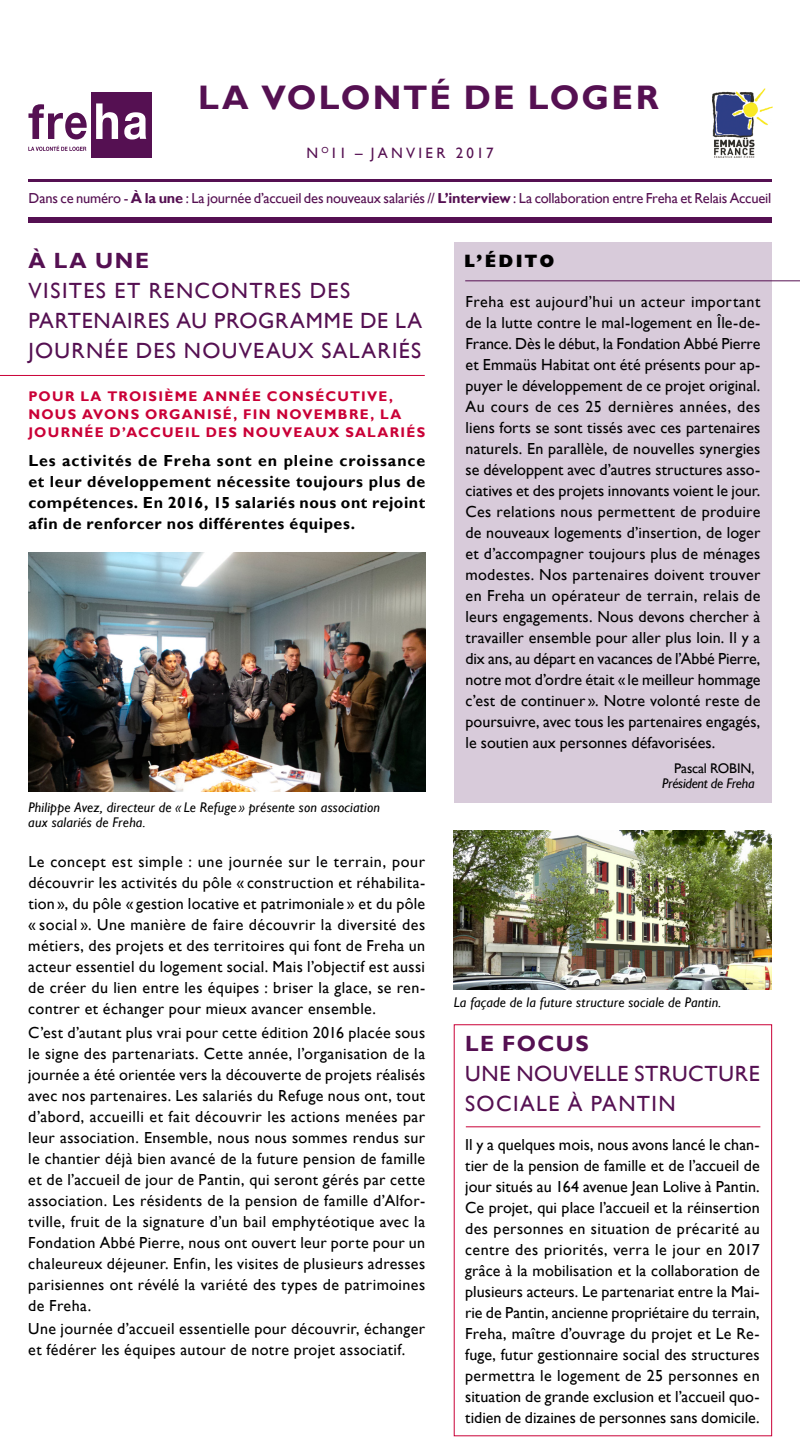
<style>
.page{position:relative;width:800px;height:1446px;background:#fff}
.page>*{position:absolute;margin:0;border:0;box-sizing:border-box;transform-origin:0 0}
.t1{font:700 34px "Gill Sans";letter-spacing:.06em;color:#551052}
.t2{font:22px/30px "Gill Sans";letter-spacing:.055em;color:#551052}
.t3{font:22px/30px "Gill Sans";letter-spacing:.035em;color:#551052}
.t4{font:700 22px "Gill Sans";letter-spacing:.07em;color:#551052}
.t5{font:800 18px "Gill Sans Std";letter-spacing:.115em;color:#000}
.t6{font:16px/21px "Gill Sans";letter-spacing:.02em;color:#000;text-align:justify}
.t7{font:700 16px/21px "Gill Sans";letter-spacing:.035em;color:#000;text-align:justify}
.t8{font:15px "Gill Sans";letter-spacing:.22em;color:#551052}
.t9{font:14.5px "Gill Sans";letter-spacing:-.015em;color:#551052}
.t10{font:italic 14px/15px "Gill Sans";letter-spacing:.01em;color:#000}
.t11{font:700 14px/18px "Gill Sans";letter-spacing:.09em;color:#ca0037}
.t12{font:italic 14px "Gill Sans";letter-spacing:-.02em;color:#000}
.t13{font:14px "Gill Sans";letter-spacing:-.01em;color:#000}
.s1{font-weight:700}
</style>
<div class="page">
<div style="left:91px;top:92px;width:61px;height:66px;background:#551052"></div>
<svg style="left:28px;top:104px;width:59px;height:35px"></svg>
<svg style="left:96px;top:103px;width:22px;height:36px"></svg>
<svg style="left:124px;top:112px;width:22px;height:27px"></svg>
<svg style="left:28px;top:146px;width:58px;height:5px"></svg>
<img style="left:713px;top:89px;width:60px;height:68px">
<div style="left:28px;top:217px;width:744px;height:6px;background:#551052"></div>
<hr style="left:28px;top:179px;width:744px;height:2px;background:#551052">
<hr style="left:0;top:375px;width:425px;height:1px;background:#ca0037">
<div style="left:454px;top:242px;width:318px;height:561px;background:#d8cbda"></div>
<hr style="left:465px;top:280px;width:335px;height:1px;background:#551052">
<img style="left:28px;top:553px;width:397px;height:238px">
<img style="left:454px;top:830px;width:318px;height:159px">
<hr style="left:466px;top:1126px;width:294px;height:1px;background:#ca0037">
<h1 class="t1" style="left:198px;top:77px;width:462px">LA VOLONTÉ DE LOGER</h1>
<p class="t8" style="left:307px;top:144px;width:189px">N <sup>O</sup>11 – JANVIER 2017</p>
<p class="t9" style="left:29px;top:190px;width:744px">Dans ce numéro - <span class="s1">À la une</span> : La journée d’accueil des nouveaux salariés // <span class="s1">L’interview</span> : La collaboration entre Freha et Relais Accueil</p>
<h2 class="t4" style="left:28px;top:247px;width:122px">À LA UNE</h2>
<h2 class="t2" style="left:28px;top:276px;width:395px">VISITES ET RENCONTRES DES<br>PARTENAIRES AU PROGRAMME DE LA<br>JOURNÉE DES NOUVEAUX SALARIÉS</h2>
<p class="t11" style="left:28px;top:388px;width:398px">POUR LA TROISIÈME ANNÉE CONSÉCUTIVE,<br>NOUS AVONS ORGANISÉ, FIN NOVEMBRE, LA<br>JOURNÉE D’ACCUEIL DES NOUVEAUX SALARIÉS</p>
<p class="t7" style="left:28px;top:450px;width:398px">Les activités de Freha sont en pleine croissance et leur développement nécessite toujours plus de compétences. En 2016, 15 salariés nous ont rejoint afin de renforcer nos différentes équipes.</p>
<p class="t10" style="left:28px;top:800px;width:353px">Philippe Avez, directeur de « Le Refuge » présente son association aux salariés de Freha.</p>
<p class="t6" style="left:28px;top:852px;width:398px">Le concept est simple : une journée sur le terrain, pour découvrir les activités du pôle « construction et réhabilita&shy;tion », du pôle « gestion locative et patrimoniale » et du pôle « social ». Une manière de faire découvrir la diversité des métiers, des projets et des territoires qui font de Freha un acteur essentiel du logement social. Mais l’objectif est aussi de créer du lien entre les équipes : briser la glace, se ren&shy;contrer et échanger pour mieux avancer ensemble.</p>
<p class="t6" style="left:28px;top:1022px;width:398px">C’est d’autant plus vrai pour cette édition 2016 placée sous le signe des partenariats. Cette année, l’organisation de la journée a été orientée vers la découverte de projets réalisés avec nos partenaires. Les salariés du Refuge nous ont, tout d’abord, accueilli et fait découvrir les actions menées par leur association. Ensemble, nous nous sommes rendus sur le chantier déjà bien avancé de la future pension de famille et de l’accueil de jour de Pantin, qui seront gérés par cette association. Les résidents de la pension de famille d’Alfor&shy;tville, fruit de la signature d’un bail emphytéotique avec la Fondation Abbé Pierre, nous ont ouvert leur porte pour un chaleureux déjeuner. Enfin, les visites de plusieurs adresses parisiennes ont révélé la variété des types de patrimoines de Freha.</p>
<p class="t6" style="left:28px;top:1318px;width:398px">Une journée d’accueil essentielle pour découvrir, échanger et fédérer les équipes autour de notre projet associatif.</p>
<p class="t5" style="left:464px;top:251px;width:92px">L’ÉDITO</p>
<p class="t6" style="left:466px;top:291px;width:296px">Freha est aujourd’hui un acteur important de la lutte contre le mal-logement en Île-de-France. Dès le début, la Fondation Abbé Pierre et Emmaüs Habitat ont été présents pour ap&shy;puyer le développement de ce projet original.<br>Au cours de ces 25 dernières années, des liens forts se sont tissés avec ces partenaires naturels. En parallèle, de nouvelles synergies se développent avec d’autres structures asso&shy;ciatives et des projets innovants voient le jour.<br>Ces relations nous permettent de produire de nouveaux logements d’insertion, de loger et d’accompagner toujours plus de ménages modestes. Nos partenaires doivent trouver en Freha un opérateur de terrain, relais de leurs engagements. Nous devons chercher à travailler ensemble pour aller plus loin. Il y a dix ans, au départ en vacances de l’Abbé Pierre, notre mot d’ordre était «le meilleur hommage c’est de continuer ». Notre volonté reste de poursuivre, avec tous les partenaires engagés, le soutien aux personnes défavorisées.</p>
<p class="t13" style="left:674px;top:760px;width:82px">Pascal ROBIN,</p>
<p class="t12" style="left:662px;top:775px;width:94px">Président de Freha</p>
<p class="t10" style="left:454px;top:995px;width:269px">La façade de la future structure sociale de Pantin.</p>
<h2 class="t4" style="left:465px;top:1030px;width:125px">LE FOCUS</h2>
<h2 class="t3" style="left:465px;top:1059px;width:296px">UNE NOUVELLE STRUCTURE<br>SOCIALE À PANTIN</h2>
<p class="t6" style="left:465px;top:1135px;width:296px">Il y a quelques mois, nous avons lancé le chan&shy;tier de la pension de famille et de l’accueil de jour situés au 164 avenue Jean Lolive à Pantin.<br>Ce projet, qui place l’accueil et la réinsertion des personnes en situation de précarité au centre des priorités, verra le jour en 2017 grâce à la mobilisation et la collaboration de plusieurs acteurs. Le partenariat entre la Mai&shy;rie de Pantin, ancienne propriétaire du terrain, Freha, maître d’ouvrage du projet et Le Re&shy;fuge, futur gestionnaire social des structures permettra le logement de 25 personnes en situation de grande exclusion et l’accueil quo&shy;tidien de dizaines de personnes sans domicile.</p>
</div>
